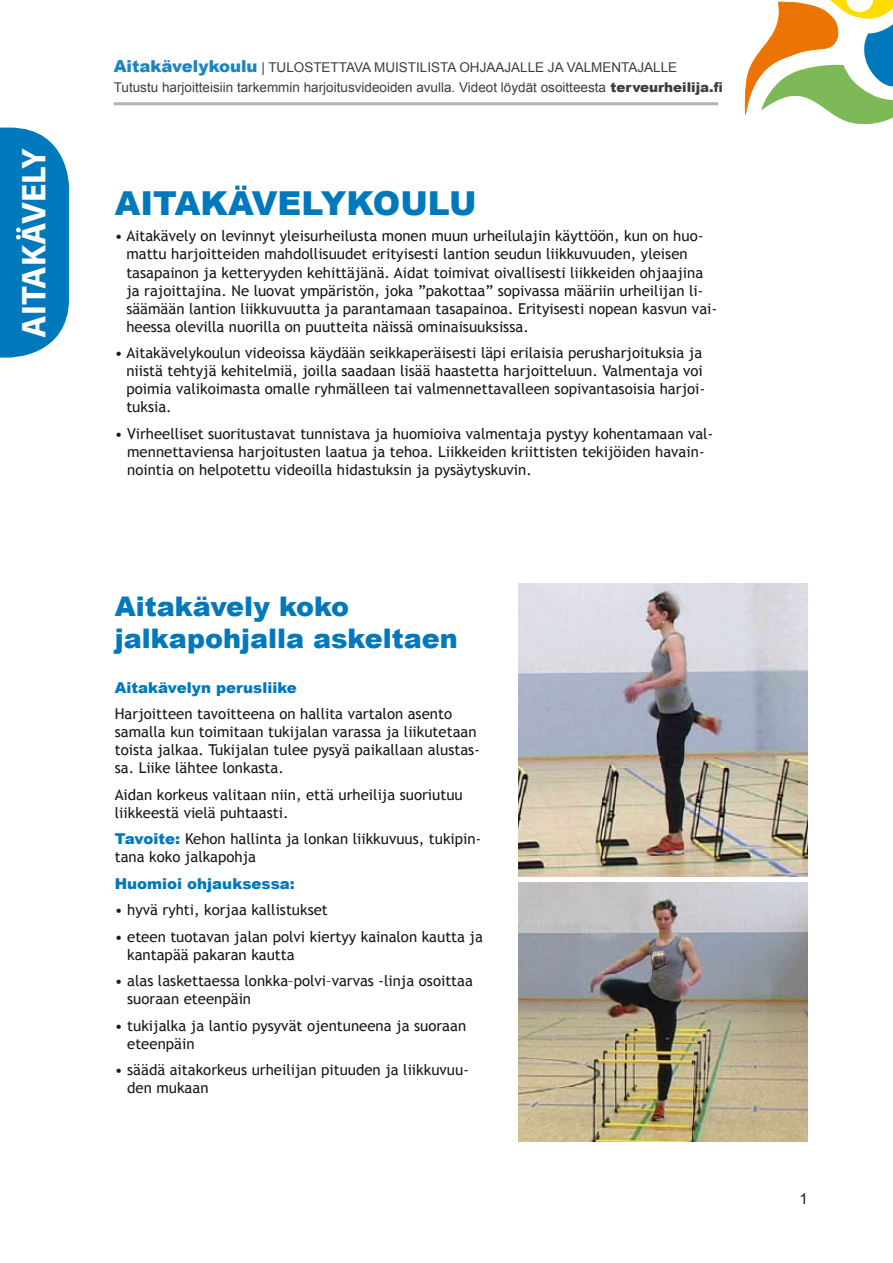
<style>
.page{position:relative;width:893px;height:1263px;background:#fff}
.page>*{position:absolute;margin:0;border:0;box-sizing:border-box;transform-origin:0 0}
.t1{font:700 34.5px "Myriad Pro";color:#fff}
.t2{font:900 33px "Arial";color:#0079bc}
.t3{font:900 27px/32.4px "Arial";color:#0079bc}
.t4{font:15px/18px "Trebuchet MS";color:#1a171b}
.t5{font:900 15px "Arial";color:#0079bc}
.t6{font:15px "Arial";color:#1a171b}
.t7{font:13.5px/20.4px "Arial";color:#3e3e40}
.s1{font-weight:900;font-size:16.5px;color:#1c84c2}
.s2{font-weight:900}
.s3{font-family:"Arial";font-weight:900;color:#0079bc}
</style>
<div class="page">
<svg style="left:744px;top:0;width:149px;height:125px"></svg>
<hr style="left:114px;top:102px;width:604px;height:3px;background:#b1b3b4">
<svg style="left:0;top:128px;width:69px;height:230px;background:#1584c1"></svg>
<img style="left:519px;top:584px;width:289px;height:292px">
<img style="left:519px;top:883px;width:289px;height:259px">
<h1 class="t1" style="left:12px;top:338px;width:191px;rotate:-90deg">AITAKÄVELY</h1>
<p class="t7" style="left:114px;top:57px;width:610px"><span class="s1">Aitakävelykoulu</span> | tulostettava muistilista ohjaajalle ja valmentajalle<br>Tutustu harjoitteisiin tarkemmin harjoitusvideoiden avulla. Videot löydät osoitteesta <span class="s2">terveurheilija.fi</span></p>
<h2 class="t2" style="left:115px;top:179px;width:363px">aitakävelykoulu</h2>
<p class="t4" style="left:126px;top:227px;width:592px;text-indent:-12px">• Aitakävely on levinnyt yleisurheilusta monen muun urheilulajin käyttöön, kun on huo&shy;mattu harjoitteiden mahdollisuudet erityisesti lantion seudun liikkuvuuden, yleisen tasapainon ja ketteryyden kehittäjänä. Aidat toimivat oivallisesti liikkeiden ohjaajina ja rajoittajina. Ne luovat ympäristön, joka ”pakottaa” sopivassa määriin urheilijan li&shy;säämään lantion liikkuvuutta ja parantamaan tasapainoa. Erityisesti nopean kasvun vai&shy;heessa olevilla nuorilla on puutteita näissä ominaisuuksissa.</p>
<p class="t4" style="left:126px;top:344px;width:580px;text-indent:-12px">• Aitakävelykoulun videoissa käydään seikkaperäisesti läpi erilaisia perusharjoituksia ja niistä tehtyjä kehitelmiä, joilla saadaan lisää haastetta harjoitteluun. Valmentaja voi poimia valikoimasta omalle ryhmälleen tai valmennettavalleen sopivantasoisia harjoi&shy;tuksia.</p>
<p class="t4" style="left:127px;top:424px;width:588px;text-indent:-12px">• Virheelliset suoritustavat tunnistava ja huomioiva valmentaja pystyy kohentamaan val&shy;mennettaviensa harjoitusten laatua ja tehoa. Liikkeiden kriittisten tekijöiden havain&shy;nointia on helpotettu videoilla hidastuksin ja pysäytyskuvin.</p>
<h3 class="t3" style="left:115px;top:589px;width:344px">Aitakävely koko jalkapohjalla askeltaen</h3>
<p class="t5" style="left:115px;top:676px;width:184px">Aitakävelyn perusliike</p>
<p class="t4" style="left:115px;top:705px;width:367px">Harjoitteen tavoitteena on hallita vartalon asento samalla kun toimitaan tukijalan varassa ja liikutetaan toista jalkaa. Tukijalan tulee pysyä paikallaan alustas&shy;sa. Liike lähtee lonkasta.</p>
<p class="t4" style="left:115px;top:785px;width:349px">Aidan korkeus valitaan niin, että urheilija suoriutuu liikkeestä vielä puhtaasti.</p>
<p class="t4" style="left:115px;top:830px;width:368px"><span class="s3">Tavoite:</span> Kehon hallinta ja lonkan liikkuvuus, tukipin&shy;tana koko jalkapohja</p>
<p class="t5" style="left:115px;top:872px;width:182px">Huomioi ohjauksessa:</p>
<p class="t4" style="left:115px;top:901px;width:215px">• hyvä ryhti, korjaa kallistukset</p>
<p class="t4" style="left:127px;top:927px;width:357px;text-indent:-12px">• eteen tuotavan jalan polvi kiertyy kainalon kautta ja kantapää pakaran kautta</p>
<p class="t4" style="left:127px;top:972px;width:347px;text-indent:-12px">• alas laskettaessa lonkka–polvi–varvas -linja osoittaa suoraan eteenpäin</p>
<p class="t4" style="left:127px;top:1017px;width:340px;text-indent:-12px">• tukijalka ja lantio pysyvät ojentuneena ja suoraan eteenpäin</p>
<p class="t4" style="left:127px;top:1061px;width:343px;text-indent:-12px">• säädä aitakorkeus urheilijan pituuden ja liikkuvuu&shy;den mukaan</p>
<p class="t6" style="left:800px;top:1189px;width:10px">1</p>
</div>
